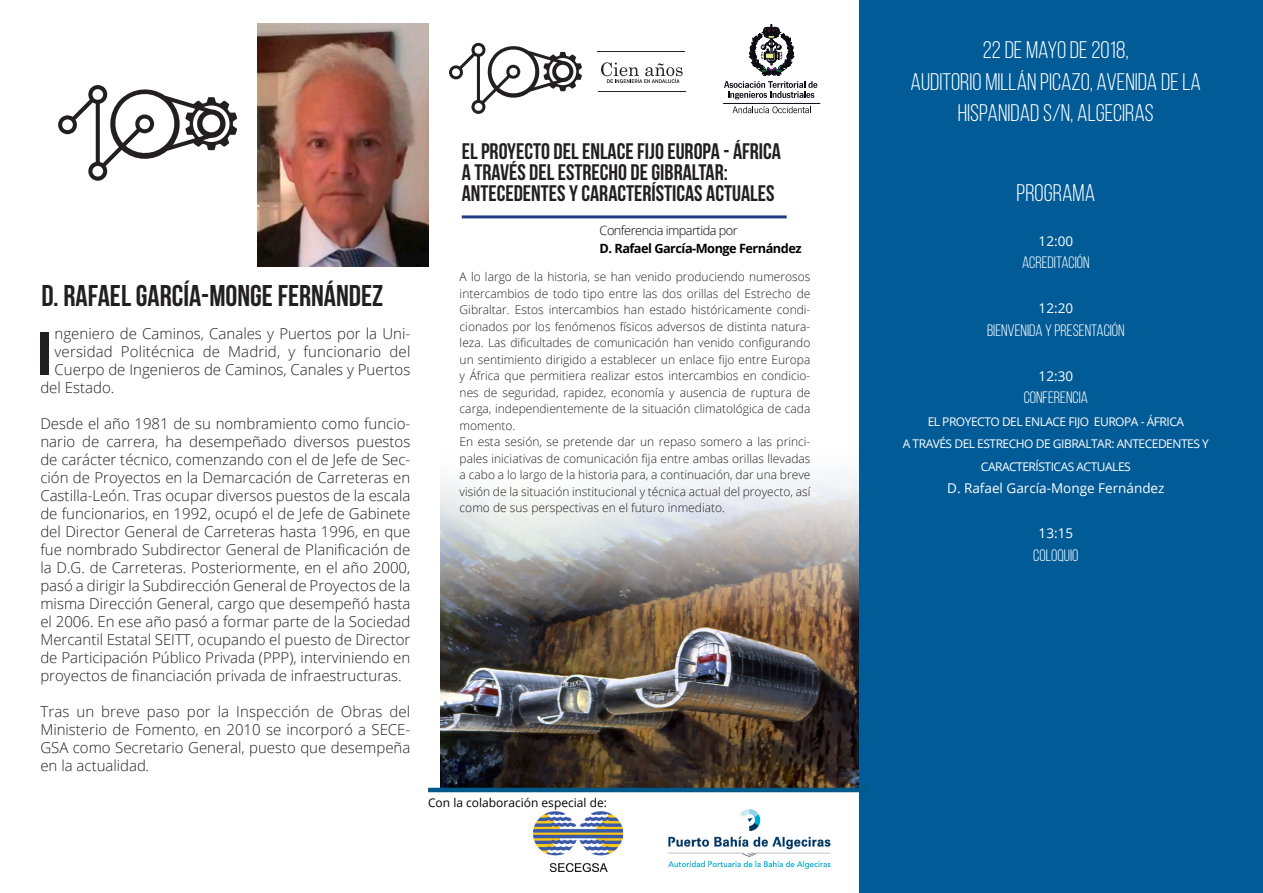
<style>
.page{position:relative;width:1263px;height:893px;background:#fff}
.page>*{position:absolute;margin:0;border:0;box-sizing:border-box;transform-origin:0 0}
.t1{font:700 58.95px "Open Sans";color:#231f20}
.t2{font:700 30px "Bebas Neue";color:#231f20}
.t3{font:24px "Bebas Neue";color:#fff}
.t4{font:700 22.5px/21px "Bebas Neue";color:#231f20}
.t5{font:16.5px "Bebas Neue";color:#fff}
.t6{font:300 15px/18px "Open Sans";color:#231f20;text-align:justify}
.t7{font:13.5px "Open Sans";color:#fff}
.t8{font:700 12.75px "Open Sans";letter-spacing:-.04em;color:#000}
.t9{font:300 12.75px "Open Sans";letter-spacing:-.04em;color:#000}
.t10{font:300 12px/16.5px "Open Sans";color:#231f20;text-align:justify}
.t11{font:12px/22.5px "Open Sans";letter-spacing:-.04em;color:#fff;text-align:center}
.t12{font:12px "Open Sans";color:#000}
.s1{font-style:italic}
</style>
<div class="page">
<hr style="left:462px;top:215px;width:325px;height:3px;background:#233f82">
<svg style="left:449px;top:43px;width:133px;height:71px"></svg>
<svg style="left:601px;top:62px;width:82px;height:21px"></svg>
<hr style="left:597px;top:51px;width:88px;height:1px;background:#231f20">
<hr style="left:598px;top:91px;width:88px;height:1px;background:#231f20">
<svg style="left:733px;top:106px;width:78px;height:7px"></svg>
<hr style="left:723px;top:103px;width:97px;height:1px;background:#0d0b14">
<svg style="left:724px;top:24px;width:93px;height:75px"></svg>
<img style="left:440px;top:477px;width:419px;height:310px">
<img style="left:533px;top:811px;width:89px;height:61px">
<div style="left:859px;top:0;width:404px;height:893px;background:#015b97"></div>
<img style="left:258px;top:23px;width:170px;height:243px">
<svg style="left:58px;top:85px;width:179px;height:96px"></svg>
<hr style="left:428px;top:788px;width:440px;height:4px;background:#015989">
<img style="left:668px;top:809px;width:163px;height:60px">
<p class="t2" style="left:41px;top:279px;width:343px">D. RAFAEL GARCÍA-MONGE FERNÁNDEZ</p>
<p class="t1" style="left:35px;top:312px;width:21px">I</p>
<p class="t6" style="left:55px;top:324px;width:357px">ngeniero de Caminos, Canales y Puertos por la Uni-</p>
<p class="t6" style="left:55px;top:342px;width:357px">versidad Politécnica de Madrid, y funcionario del</p>
<p class="t6" style="left:55px;top:360px;width:357px">Cuerpo de Ingenieros de Caminos, Canales y Puertos</p>
<p class="t6" style="left:40px;top:378px;width:75px">del Estado.</p>
<p class="t6" style="left:40px;top:414px;width:371px">Desde el año 1981 de su nombramiento como funcio&shy;nario de carrera, ha desempeñado diversos puestos de carácter técnico, comenzando con el de Jefe de Sec&shy;ción de Proyectos en la Demarcación de Carreteras en Castilla-León. Tras ocupar diversos puestos de la escala de funcionarios, en 1992, ocupó el de Jefe de Gabinete del Director General de Carreteras hasta 1996, en que fue nombrado Subdirector General de Planificación de la D.G. de Carreteras. Posteriormente, en el año 2000, pasó a dirigir la Subdirección General de Proyectos de la misma Dirección General, cargo que desempeñó hasta el 2006. En ese año pasó a formar parte de la Sociedad Mercantil Estatal SEITT, ocupando el puesto de Director de Participación Público Privada (PPP), interviniendo en proyectos de financiación privada de infraestructuras.</p>
<p class="t6" style="left:40px;top:702px;width:371px">Tras un breve paso por la Inspección de Obras del Ministerio de Fomento, en 2010 se incorporó a SECE-GSA como Secretario General, puesto que desempeña en la actualidad<span class="s1">.</span></p>
<p class="t4" style="left:462px;top:141px;width:321px">EL PROYECTO DEL ENLACE FIJO EUROPA - ÁFRICA<br>A TRAVÉS DEL ESTRECHO DE GIBRALTAR:</p>
<p class="t4" style="left:462px;top:183px;width:314px">ANTECEDENTES Y CARACTERÍSTICAS ACTUALES</p>
<p class="t9" style="left:600px;top:222px;width:140px">Conferencia impartida por</p>
<p class="t8" style="left:600px;top:239px;width:203px">D. Rafael García-Monge Fernández</p>
<p class="t10" style="left:460px;top:268px;width:352px">A lo largo de la historia, se han venido produciendo numerosos intercambios de todo tipo entre las dos orillas del Estrecho de Gibraltar. Estos intercambios han estado históricamente condi&shy;cionados por los fenómenos físicos adversos de distinta natura&shy;leza. Las dificultades de comunicación han venido configurando un sentimiento dirigido a establecer un enlace fijo entre Europa y África que permitiera realizar estos intercambios en condicio&shy;nes de seguridad, rapidez, economía y ausencia de ruptura de carga, independientemente de la situación climatológica de cada momento.</p>
<p class="t10" style="left:460px;top:433px;width:352px">En esta sesión, se pretende dar un repaso somero a las princi&shy;pales iniciativas de comunicación fija entre ambas orillas llevadas a cabo a lo largo de la historia para, a continuación, dar una breve visión de la situación institucional y técnica actual del proyecto, así como de sus perspectivas en el futuro inmediato.</p>
<p class="t12" style="left:428px;top:794px;width:180px">Con la colaboración especial de:</p>
<p class="t3" style="left:983px;top:37px;width:147px">22 DE MAYO DE 2018,</p>
<p class="t3" style="left:911px;top:69px;width:292px">AUDITORIO MILLÁN PICAZO, AVENIDA DE LA</p>
<p class="t3" style="left:958px;top:100px;width:197px">HISPANIDAD S/N, ALGECIRAS</p>
<p class="t3" style="left:1016px;top:180px;width:80px">PROGRAMA</p>
<p class="t7" style="left:1038px;top:231px;width:36px">12:00</p>
<p class="t5" style="left:1022px;top:254px;width:69px">ACREDITACIÓN</p>
<p class="t7" style="left:1038px;top:299px;width:36px">12:20</p>
<p class="t5" style="left:987px;top:321px;width:139px">BIENVENIDA Y PRESENTACIÓN</p>
<p class="t7" style="left:1038px;top:366px;width:36px">12:30</p>
<p class="t5" style="left:1024px;top:389px;width:66px">CONFERENCIA</p>
<p class="t11" style="left:928px;top:410px;width:258px">EL PROYECTO DEL ENLACE FIJO EUROPA - ÁFRICA</p>
<p class="t11" style="left:903px;top:432px;width:308px">A TRAVÉS DEL ESTRECHO DE GIBRALTAR: ANTECEDENTES Y<br>CARACTERÍSTICAS ACTUALES</p>
<p class="t7" style="left:947px;top:479px;width:219px">D. Rafael García-Monge Fernández</p>
<p class="t7" style="left:1038px;top:524px;width:36px">13:15</p>
<p class="t5" style="left:1033px;top:546px;width:47px">COLOQUIO</p>
</div>
